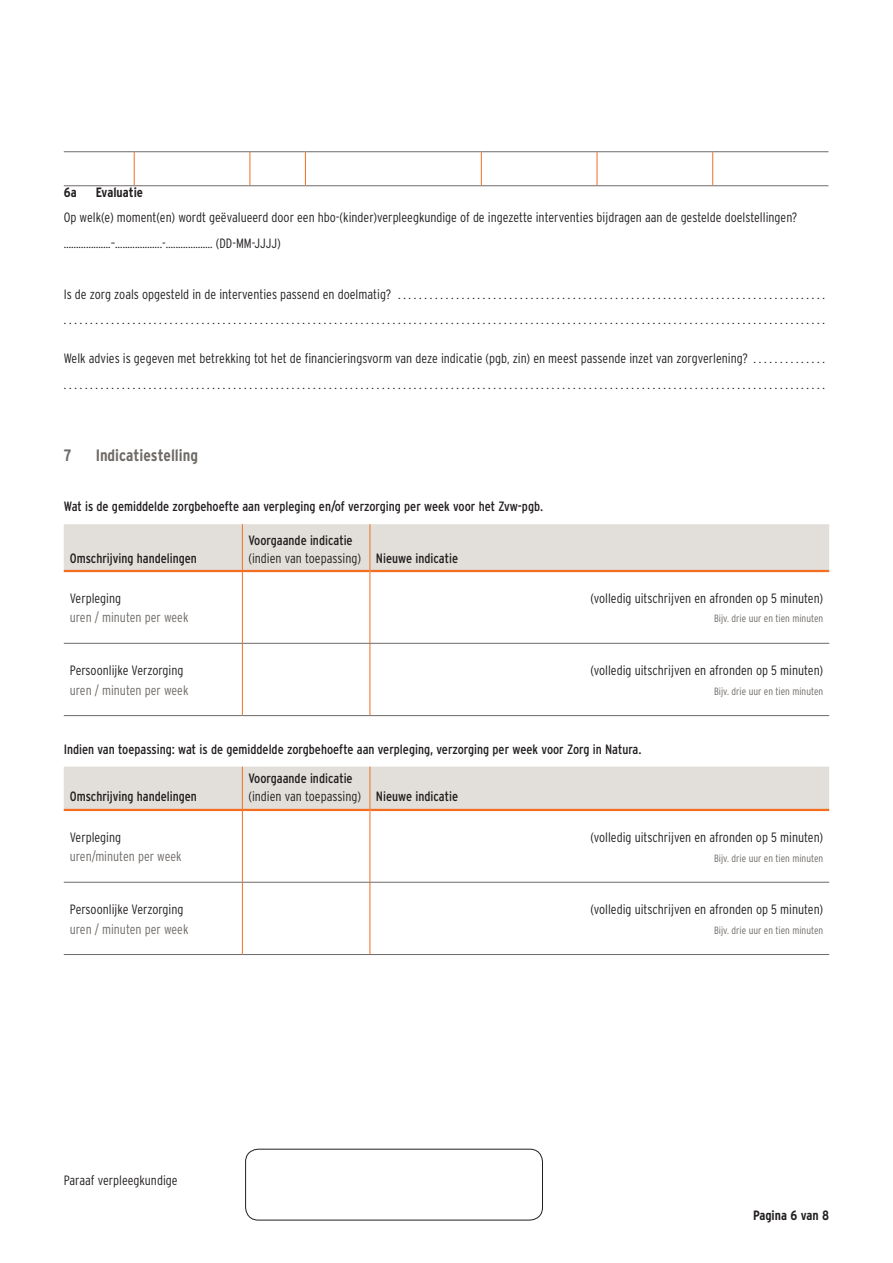
<style>
.page{position:relative;width:893px;height:1263px;background:#fff}
.page>*{position:absolute;margin:0;border:0;box-sizing:border-box;transform-origin:0 0}
.t1{font:700 condensed 16.5px "Interstate";color:#6e6a67}
.t2{font:300 condensed 13.5px/25.5px "Interstate";color:#231f20}
.t3{font:condensed 13.5px/18px "Interstate";color:#231f20}
.t4{font:300 condensed 13.5px "Interstate";color:#6e6a67}
.t5{font:700 condensed 13.5px "Interstate";color:#231f20}
.t6{font:300 condensed 10.5px "Interstate";color:#6e6a67}
.s1{font-weight:300}
</style>
<div class="page">
<div style="left:245px;top:1149px;width:298px;height:71px;border:1px solid #231f20;border-radius:13px"></div>
<hr style="left:134px;top:152px;width:1px;height:33px;background:#f36e21">
<hr style="left:250px;top:152px;width:1px;height:33px;background:#f36e21">
<hr style="left:64px;top:151px;width:70px;height:1px;background:#6e6a67">
<hr style="left:134px;top:151px;width:116px;height:1px;background:#6e6a67">
<hr style="left:250px;top:151px;width:55px;height:1px;background:#6e6a67">
<hr style="left:305px;top:151px;width:176px;height:1px;background:#6e6a67">
<hr style="left:481px;top:151px;width:116px;height:1px;background:#6e6a67">
<hr style="left:597px;top:151px;width:116px;height:1px;background:#6e6a67">
<hr style="left:713px;top:151px;width:115px;height:1px;background:#6e6a67">
<hr style="left:64px;top:185px;width:70px;height:1px;background:#6e6a67">
<hr style="left:134px;top:185px;width:116px;height:1px;background:#6e6a67">
<hr style="left:250px;top:185px;width:55px;height:1px;background:#6e6a67">
<hr style="left:305px;top:185px;width:176px;height:1px;background:#6e6a67">
<hr style="left:481px;top:185px;width:116px;height:1px;background:#6e6a67">
<hr style="left:597px;top:185px;width:116px;height:1px;background:#6e6a67">
<hr style="left:713px;top:185px;width:115px;height:1px;background:#6e6a67">
<hr style="left:305px;top:152px;width:1px;height:33px;background:#f36e21">
<hr style="left:481px;top:152px;width:1px;height:33px;background:#f36e21">
<hr style="left:597px;top:152px;width:1px;height:33px;background:#f36e21">
<hr style="left:712px;top:152px;width:1px;height:33px;background:#f36e21">
<svg style="left:64px;top:524px;width:765px;height:285px"></svg>
<hr style="left:64px;top:570px;width:178px;height:2px;background:#f36e21">
<hr style="left:243px;top:570px;width:127px;height:2px;background:#f36e21">
<hr style="left:370px;top:570px;width:459px;height:2px;background:#f36e21">
<hr style="left:64px;top:809px;width:178px;height:2px;background:#f36e21">
<hr style="left:243px;top:809px;width:127px;height:2px;background:#f36e21">
<hr style="left:370px;top:809px;width:459px;height:2px;background:#f36e21">
<hr style="left:242px;top:524px;width:1px;height:47px;background:#f36e21">
<hr style="left:370px;top:524px;width:1px;height:47px;background:#f36e21">
<hr style="left:242px;top:571px;width:1px;height:72px;background:#f36e21">
<hr style="left:370px;top:571px;width:1px;height:72px;background:#f36e21">
<hr style="left:242px;top:644px;width:1px;height:71px;background:#f36e21">
<hr style="left:370px;top:644px;width:1px;height:71px;background:#f36e21">
<hr style="left:242px;top:767px;width:1px;height:43px;background:#f36e21">
<hr style="left:370px;top:767px;width:1px;height:43px;background:#f36e21">
<hr style="left:242px;top:810px;width:1px;height:72px;background:#f36e21">
<hr style="left:370px;top:810px;width:1px;height:72px;background:#f36e21">
<hr style="left:242px;top:883px;width:1px;height:71px;background:#f36e21">
<hr style="left:370px;top:883px;width:1px;height:71px;background:#f36e21">
<hr style="left:64px;top:643px;width:178px;height:1px;background:#6e6a67">
<hr style="left:242px;top:643px;width:128px;height:1px;background:#6e6a67">
<hr style="left:370px;top:643px;width:459px;height:1px;background:#6e6a67">
<hr style="left:64px;top:715px;width:178px;height:1px;background:#6e6a67">
<hr style="left:242px;top:715px;width:128px;height:1px;background:#6e6a67">
<hr style="left:370px;top:715px;width:459px;height:1px;background:#6e6a67">
<hr style="left:64px;top:954px;width:178px;height:1px;background:#6e6a67">
<hr style="left:242px;top:954px;width:128px;height:1px;background:#6e6a67">
<hr style="left:370px;top:954px;width:459px;height:1px;background:#6e6a67">
<hr style="left:64px;top:882px;width:178px;height:1px;background:#6e6a67">
<hr style="left:242px;top:882px;width:128px;height:1px;background:#6e6a67">
<hr style="left:370px;top:882px;width:459px;height:1px;background:#6e6a67">
<p class="t5" style="left:64px;top:184px;width:14px">6a</p>
<p class="t5" style="left:96px;top:184px;width:49px">Evaluatie</p>
<p class="t2" style="left:64px;top:205px;width:735px">Op welk(e) moment(en) wordt geëvalueerd door een hbo-(kinder)verpleegkundige of de ingezette interventies bijdragen aan de gestelde doelstellingen? ……………….–…..….……….-…..….………. (DD-MM-JJJJ)</p>
<p class="t2" style="left:64px;top:281px;width:762px">Is de zorg zoals opgesteld in de interventies passend en doelmatig? .................................................................................. ................................................................................................................................................</p>
<p class="t2" style="left:64px;top:346px;width:762px">Welk advies is gegeven met betrekking tot het de financieringsvorm van deze indicatie (pgb, zin) en meest passende inzet van zorgverlening? ............... ................................................................................................................................................</p>
<p class="t1" style="left:64px;top:445px;width:9px">7</p>
<p class="t1" style="left:96px;top:445px;width:104px">Indicatiestelling</p>
<p class="t3" style="left:64px;top:498px;width:481px">Wat is de gemiddelde zorgbehoefte aan verpleging en/of verzorging per week voor het Zvw-pgb.</p>
<p class="t3" style="left:70px;top:549px;width:129px">Omschrijving handelingen</p>
<p class="t3" style="left:248px;top:531px;width:211px">Voorgaande indicatie<br><span class="s1">(indien van toepassing)</span> Nieuwe indicatie</p>
<p class="t2" style="left:70px;top:585px;width:53px">Verpleging</p>
<p class="t4" style="left:70px;top:609px;width:120px">uren / minuten per week</p>
<p class="t2" style="left:70px;top:657px;width:115px">Persoonlijke Verzorging</p>
<p class="t4" style="left:70px;top:682px;width:120px">uren / minuten per week</p>
<p class="t2" style="left:590px;top:585px;width:234px">(volledig uitschrijven en afronden op 5 minuten)</p>
<p class="t6" style="left:714px;top:612px;width:111px">Bijv. drie uur en tien minuten</p>
<p class="t2" style="left:590px;top:657px;width:234px">(volledig uitschrijven en afronden op 5 minuten)</p>
<p class="t6" style="left:714px;top:684px;width:111px">Bijv. drie uur en tien minuten</p>
<p class="t3" style="left:64px;top:740px;width:579px">Indien van toepassing: wat is de gemiddelde zorgbehoefte aan verpleging, verzorging per week voor Zorg in Natura.</p>
<p class="t3" style="left:70px;top:787px;width:129px">Omschrijving handelingen</p>
<p class="t3" style="left:248px;top:769px;width:211px">Voorgaande indicatie<br><span class="s1">(indien van toepassing)</span> Nieuwe indicatie</p>
<p class="t2" style="left:70px;top:824px;width:53px">Verpleging</p>
<p class="t4" style="left:70px;top:848px;width:113px">uren/minuten per week</p>
<p class="t2" style="left:70px;top:896px;width:115px">Persoonlijke Verzorging</p>
<p class="t4" style="left:70px;top:920px;width:120px">uren / minuten per week</p>
<p class="t2" style="left:64px;top:1167px;width:115px">Paraaf verpleegkundige</p>
<p class="t2" style="left:590px;top:824px;width:234px">(volledig uitschrijven en afronden op 5 minuten)</p>
<p class="t6" style="left:714px;top:851px;width:111px">Bijv. drie uur en tien minuten</p>
<p class="t2" style="left:590px;top:896px;width:234px">(volledig uitschrijven en afronden op 5 minuten)</p>
<p class="t6" style="left:714px;top:923px;width:111px">Bijv. drie uur en tien minuten</p>
<p class="t5" style="left:753px;top:1207px;width:78px">Pagina 6 van 8</p>
</div>
